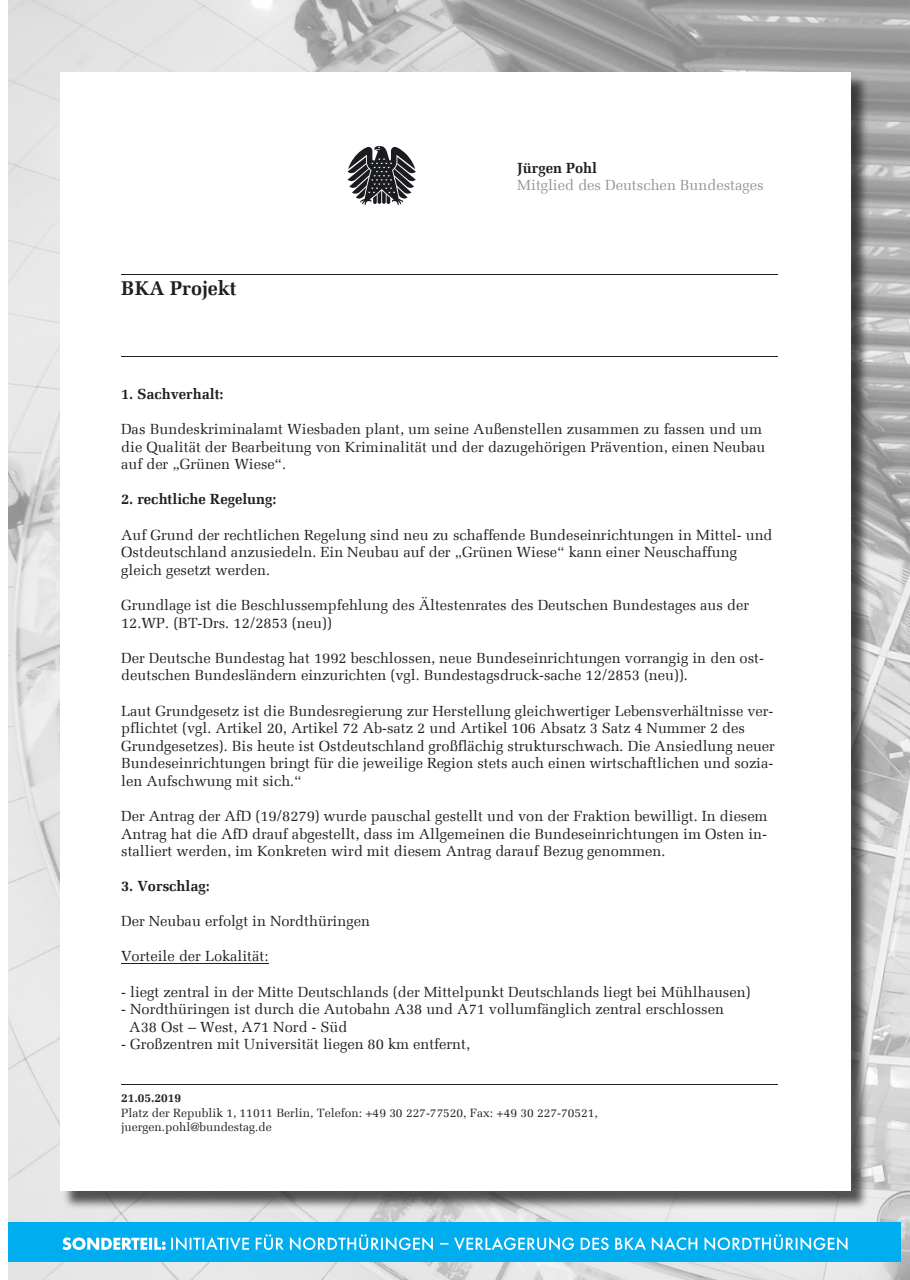
<style>
.page{position:relative;width:910px;height:1280px;background:#fff}
.page>*{position:absolute;margin:0;border:0;box-sizing:border-box;transform-origin:0 0}
.t1{font:700 19.95px "Melior Com";color:#231f20}
.t2{font:14.7px/17.5px "Melior Com";color:#231f20}
.t3{font:700 14.7px "Melior Com";color:#231f20}
.t4{font:14.7px/17.9px "Melior Com";color:#939598}
.t5{font:12px/14.5px "Melior Com";color:#231f20}
.s1{font-weight:700;color:#231f20}
.s2{font-weight:700}
</style>
<div class="page">
<img style="left:9px;top:0;width:901px;height:1280px">
<div style="left:9px;top:1223px;width:892px;height:39px;background:#00aeef"></div>
<svg style="left:62px;top:1234px;width:785px;height:16px"></svg>
<div style="left:62px;top:75px;width:807px;height:1135px;background:#231f20;opacity:.75"></div>
<div style="left:60px;top:72px;width:790px;height:1119px;background:#fff"></div>
<svg style="left:347px;top:146px;width:69px;height:59px"></svg>
<hr style="left:121px;top:963px;width:147px;height:1px;background:#231f20">
<hr style="left:121px;top:274px;width:657px;height:1px;background:#231f20">
<hr style="left:121px;top:357px;width:657px;height:1px;background:#231f20">
<hr style="left:121px;top:1084px;width:657px;height:1px;background:#231f20">
<p class="t1" style="left:121px;top:276px;width:117px">BKA Projekt</p>
<p class="t4" style="left:517px;top:159px;width:248px"><span class="s1">Jürgen Pohl<br></span>Mitglied des Deutschen Bundestages</p>
<p class="t3" style="left:121px;top:385px;width:104px">1. Sachverhalt:</p>
<p class="t2" style="left:121px;top:420px;width:646px">Das Bundeskriminalamt Wiesbaden plant, um seine Außenstellen zusammen zu fassen und um die Qualität der Bearbeitung von Kriminalität und der dazugehörigen Prävention, einen Neubau auf der „Grünen Wiese“.</p>
<p class="t3" style="left:121px;top:490px;width:157px">2. rechtliche Regelung:</p>
<p class="t2" style="left:121px;top:526px;width:653px">Auf Grund der rechtlichen Regelung sind neu zu schaffende Bundeseinrichtungen in Mittel- und<br>Ostdeutschland anzusiedeln. Ein Neubau auf der „Grünen Wiese“ kann einer Neuschaffung gleich gesetzt werden.</p>
<p class="t2" style="left:121px;top:596px;width:629px">Grundlage ist die Beschlussempfehlung des Ältestenrates des Deutschen Bundestages aus der<br>12.WP. (BT-Drs. 12/2853 (neu))</p>
<p class="t2" style="left:121px;top:649px;width:644px">Der Deutsche Bundestag hat 1992 beschlossen, neue Bundeseinrichtungen vorrangig in den ost&shy;deutschen Bundesländern einzurichten (vgl. Bundestagsdruck-sache 12/2853 (neu)).</p>
<p class="t2" style="left:121px;top:702px;width:655px">Laut Grundgesetz ist die Bundesregierung zur Herstellung gleichwertiger Lebensverhältnisse ver&shy;pflichtet (vgl. Artikel 20, Artikel 72 Ab-satz 2 und Artikel 106 Absatz 3 Satz 4 Nummer 2 des Grundgesetzes). Bis heute ist Ostdeutschland großflächig strukturschwach. Die Ansiedlung neuer Bundeseinrichtungen bringt für die jeweilige Region stets auch einen wirtschaftlichen und sozia&shy;len Aufschwung mit sich.“</p>
<p class="t2" style="left:121px;top:807px;width:648px;text-align:justify">Der Antrag der AfD (19/8279) wurde pauschal gestellt und von der Fraktion bewilligt. In diesem Antrag hat die AfD drauf abgestellt, dass im Allgemeinen die Bundeseinrichtungen im Osten in&shy;stalliert werden, im Konkreten wird mit diesem Antrag darauf Bezug genommen.</p>
<p class="t3" style="left:121px;top:877px;width:90px">3. Vorschlag:</p>
<p class="t2" style="left:121px;top:912px;width:251px">Der Neubau erfolgt in Nordthüringen</p>
<p class="t2" style="left:121px;top:947px;width:149px">Vorteile der Lokalität:</p>
<p class="t2" style="left:121px;top:983px;width:631px">- liegt zentral in der Mitte Deutschlands (der Mittelpunkt Deutschlands liegt bei Mühlhausen)</p>
<p class="t2" style="left:129px;top:1000px;width:596px;text-indent:-8px">- Nordthüringen ist durch die Autobahn A38 und A71 vollumfänglich zentral erschlossen<br>A38 Ost – West, A71 Nord - Süd</p>
<p class="t2" style="left:121px;top:1035px;width:351px">- Großzentren mit Universität liegen 80 km entfernt,</p>
<p class="t5" style="left:121px;top:1091px;width:478px"><span class="s2">21.05.2019<br></span>Platz der Republik 1, 11011 Berlin, Telefon: +49 30 227-77520, Fax: +49 30 227-70521, juergen.pohl@bundestag.de</p>
</div>
